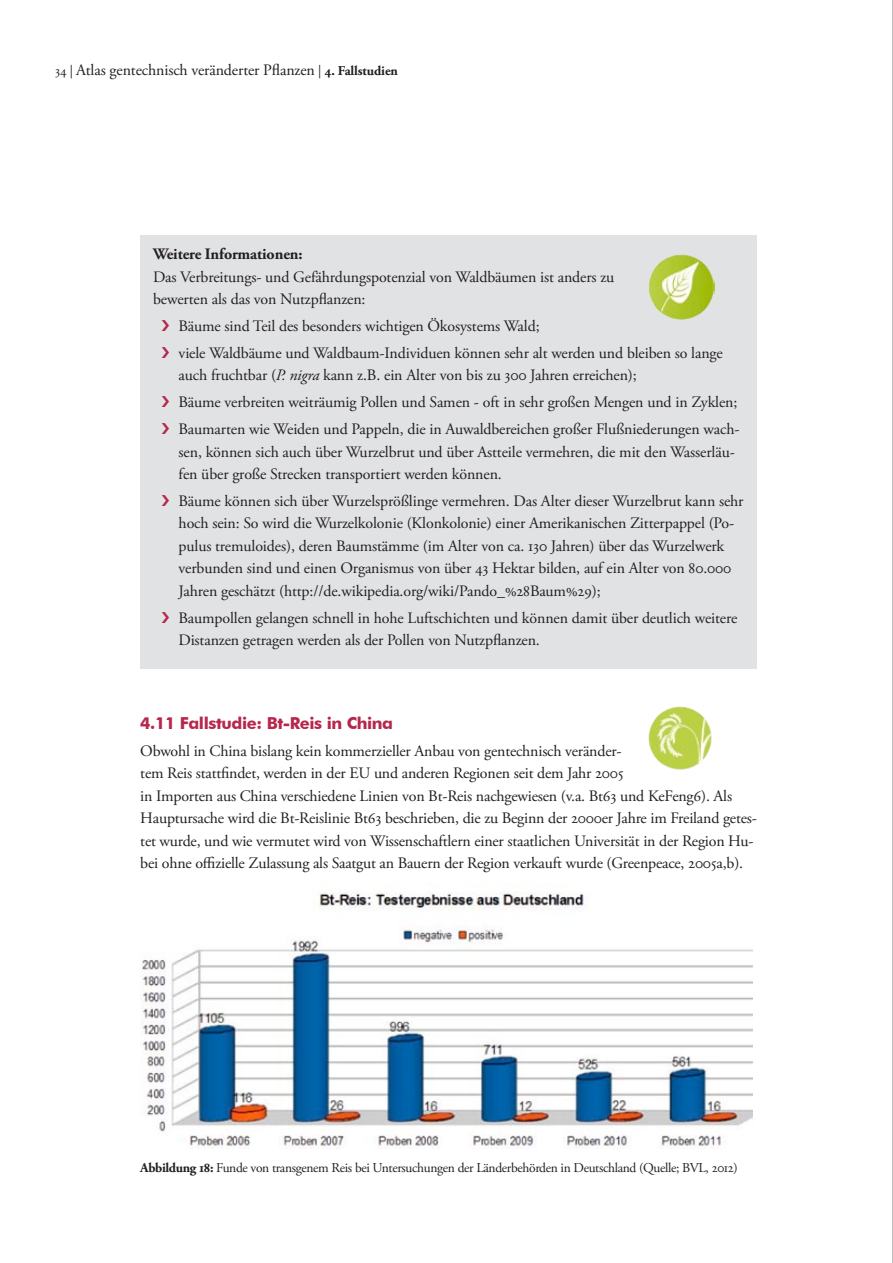
<style>
.page{position:relative;width:893px;height:1263px;background:#fff}
.page>*{position:absolute;margin:0;border:0;box-sizing:border-box;transform-origin:0 0}
.t1{font:700 16.5px "Futura BT";letter-spacing:-.02em;color:#b6274b}
.t2{font:15.9px/22.5px "Adobe Garamond Pro";letter-spacing:-.01em;color:#231f20}
.t3{font:700 15.9px "Adobe Garamond Pro";letter-spacing:-.01em;color:#231f20}
.t4{font:13.5px "Adobe Garamond Pro";letter-spacing:-.025em;color:#231f20}
.s1{font-size:13.5px}
.s2{font-weight:700;font-size:13.5px}
.s3{font-style:italic}
.s4{font-weight:700}
</style>
<div class="page">
<hr style="left:892px;top:0;width:1px;height:1263px;background:#808285">
<div style="left:140px;top:235px;width:617px;height:434px;background:#e1e2e4"></div>
<img style="left:648px;top:254px;width:66px;height:66px">
<img style="left:140px;top:892px;width:613px;height:256px">
<img style="left:648px;top:706px;width:64px;height:64px">
<p class="t2" style="left:55px;top:60px;width:344px"><span class="s1">34 |</span> Atlas gentechnisch veränderter Pflanzen <span class="s1">|</span> <span class="s2">4. Fallstudien</span></p>
<p class="t3" style="left:153px;top:245px;width:151px">Weitere Informationen:</p>
<p class="t2" style="left:153px;top:266px;width:463px">Das Verbreitungs- und Gefährdungspotenzial von Waldbäumen ist anders zu bewerten als das von Nutzpflanzen:</p>
<p class="t2" style="left:179px;top:313px;width:546px;line-height:26.7px">Bäume sind Teil des besonders wichtigen Ökosystems Wald;<br>viele Waldbäume und Waldbaum-Individuen können sehr alt werden und bleiben so lange</p>
<p class="t2" style="left:179px;top:363px;width:562px;line-height:26.7px">auch fruchtbar (<span class="s3">P. nigra</span> kann z.B. ein Alter von bis zu 300 Jahren erreichen);<br>Bäume verbreiten weiträumig Pollen und Samen - oft in sehr großen Mengen und in Zyklen;<br>Baumarten wie Weiden und Pappeln, die in Auwaldbereichen großer Flußniederungen wach-</p>
<p class="t2" style="left:179px;top:441px;width:558px">sen, können sich auch über Wurzelbrut und über Astteile vermehren, die mit den Wasserläu&shy;fen über große Strecken transportiert werden können.</p>
<p class="t2" style="left:179px;top:490px;width:566px">Bäume können sich über Wurzelsprößlinge vermehren. Das Alter dieser Wurzelbrut kann sehr hoch sein: So wird die Wurzelkolonie (Klonkolonie) einer Amerikanischen Zitterpappel (Po&shy;pulus tremuloides), deren Baumstämme (im Alter von ca. 130 Jahren) über das Wurzelwerk verbunden sind und einen Organismus von über 43 Hektar bilden, auf ein Alter von 80.000<br>Jahren geschätzt (http://de.wikipedia.org/wiki/Pando_%28Baum%29);</p>
<p class="t2" style="left:179px;top:607px;width:560px">Baumpollen gelangen schnell in hohe Luftschichten und können damit über deutlich weitere<br>Distanzen getragen werden als der Pollen von Nutzpflanzen.</p>
<p class="t1" style="left:140px;top:713px;width:254px">4.11 Fallstudie: Bt-Reis in China</p>
<p class="t2" style="left:140px;top:740px;width:618px">Obwohl in China bislang kein kommerzieller Anbau von gentechnisch veränder-<br>tem Reis stattfindet, werden in der EU und anderen Regionen seit dem Jahr 2005<br>in Importen aus China verschiedene Linien von Bt-Reis nachgewiesen (v.a. Bt63 und KeFeng6). Als Hauptursache wird die Bt-Reislinie Bt63 beschrieben, die zu Beginn der 2000er Jahre im Freiland getes&shy;tet wurde, und wie vermutet wird von Wissenschaftlern einer staatlichen Universität in der Region Hu&shy;bei ohne offizielle Zulassung als Saatgut an Bauern der Region verkauft wurde (Greenpeace, 2005a,b).</p>
<p class="t4" style="left:140px;top:1159px;width:599px"><span class="s4">Abbildung 18:</span> Funde von transgenem Reis bei Untersuchungen der Länderbehörden in Deutschland (Quelle; BVL, 2012)</p>
</div>
